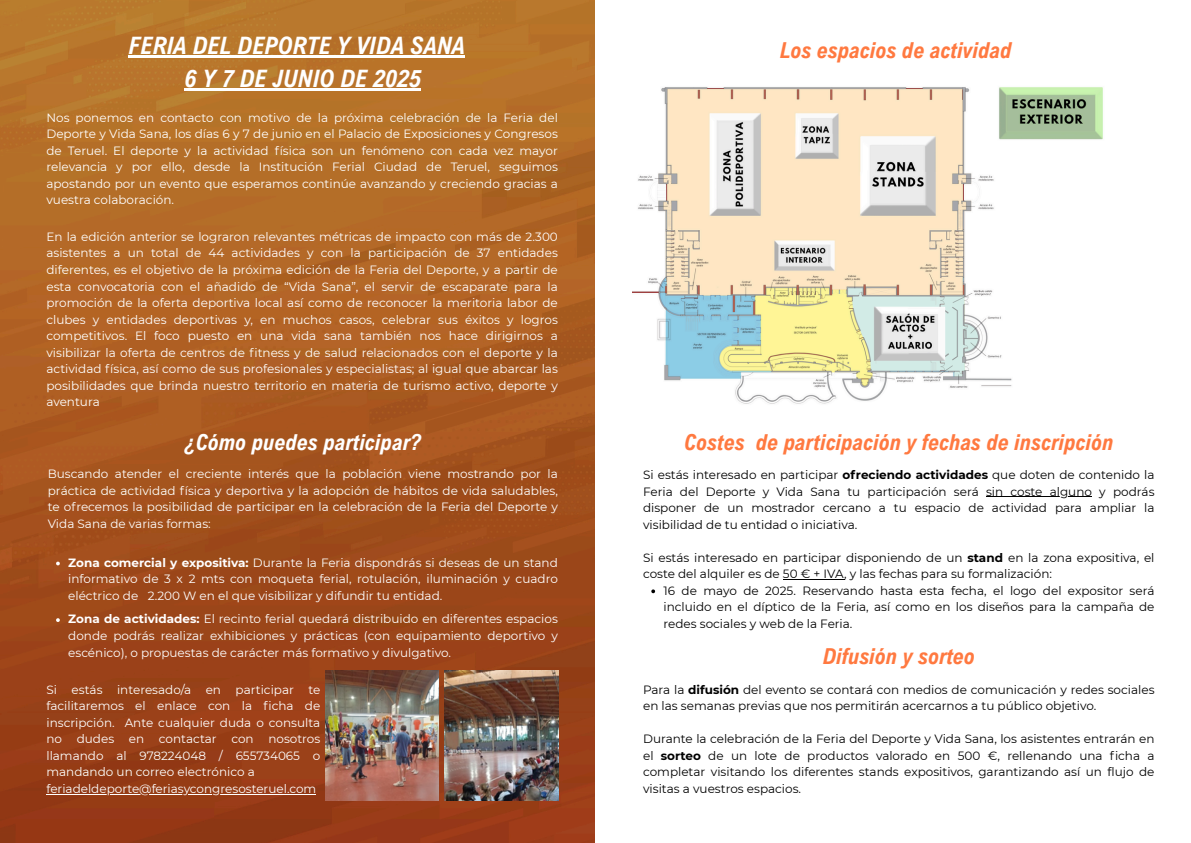
<style>
.page{position:relative;width:1191px;height:843px;background:#fff}
.page>*{position:absolute;margin:0;border:0;box-sizing:border-box;transform-origin:0 0}
.t1{font:italic 700 24px "Arial Nova Cond";color:#fff}
.t2{font:italic 700 22px "Arial Nova Cond";color:#ff7940}
.t3{font:italic 700 22px "Arial Nova Cond";color:#fff}
.t4{font:12px/16.5px "Montserrat";color:#fff;text-align:justify}
.t5{font:12px/16.5px "Montserrat";color:#000}
.s1{font-weight:700}
</style>
<div class="page">
<img style="left:0;top:0;width:595px;height:842px">
<img style="left:325px;top:670px;width:114px;height:129px">
<img style="left:444px;top:670px;width:114px;height:129px">
<img style="left:632px;top:87px;width:471px;height:317px">
<hr style="left:129px;top:56px;width:336px;height:2px;background:#fff">
<hr style="left:184px;top:89px;width:237px;height:2px;background:#fff">
<hr style="left:985px;top:496px;width:106px;height:1px;background:#000">
<hr style="left:782px;top:578px;width:62px;height:1px;background:#000">
<svg style="left:651px;top:589px;width:4px;height:4px"></svg>
<svg style="left:56px;top:561px;width:4px;height:4px"></svg>
<svg style="left:56px;top:618px;width:4px;height:3px"></svg>
<hr style="left:46px;top:793px;width:270px;height:1px;background:#fff">
<p class="t1" style="left:129px;top:31px;width:338px">FERIA DEL DEPORTE Y VIDA SANA</p>
<h2 class="t2" style="left:779px;top:36px;width:233px">Los espacios de actividad</h2>
<p class="t1" style="left:184px;top:64px;width:238px">6 Y 7 DE JUNIO DE 2025</p>
<p class="t4" style="left:46px;top:109px;width:513px">Nos ponemos en contacto con motivo de la próxima celebración de la Feria del Deporte y Vida Sana, los días 6 y 7 de junio en el Palacio de Exposiciones y Congresos de Teruel. El deporte y la actividad física son un fenómeno con cada vez mayor relevancia y por ello, desde la Institución Ferial Ciudad de Teruel, seguimos apostando por un evento que esperamos continúe avanzando y creciendo gracias a vuestra colaboración.</p>
<p class="t4" style="left:46px;top:228px;width:513px">En la edición anterior se lograron relevantes métricas de impacto con más de 2.300 asistentes a un total de 44 actividades y con la participación de 37 entidades diferentes, es el objetivo de la próxima edición de la Feria del Deporte, y a partir de esta convocatoria con el añadido de “Vida Sana”, el servir de escaparate para la promoción de la oferta deportiva local así como de reconocer la meritoria labor de clubes y entidades deportivas y, en muchos casos, celebrar sus éxitos y logros competitivos. El foco puesto en una vida sana también nos hace dirigirnos a visibilizar la oferta de centros de fitness y de salud relacionados con el deporte y la actividad física, así como de sus profesionales y especialistas; al igual que abarcar las posibilidades que brinda nuestro territorio en materia de turismo activo, deporte y aventura</p>
<p class="t3" style="left:185px;top:428px;width:237px">¿Cómo puedes participar?</p>
<h2 class="t4" style="left:48px;top:465px;width:511px">Buscando atender el creciente interés que la población viene mostrando por la práctica de actividad física y deportiva y la adopción de hábitos de vida saludables, te ofrecemos la posibilidad de participar en la celebración de la Feria del Deporte y Vida Sana de varias formas:</h2>
<p class="t4" style="left:68px;top:554px;width:491px"><span class="s1">Zona comercial y expositiva:</span> Durante la Feria dispondrás si deseas de un stand informativo de 3 x 2 mts con moqueta ferial, rotulación, iluminación y cuadro eléctrico de 2.200 W en el que visibilizar y difundir tu entidad.</p>
<h2 class="t4" style="left:68px;top:610px;width:491px"><span class="s1">Zona de actividades:</span> El recinto ferial quedará distribuido en diferentes espacios donde podrás realizar exhibiciones y prácticas (con equipamiento deportivo y escénico), o propuestas de carácter más formativo y divulgativo.</h2>
<p class="t4" style="left:46px;top:681px;width:275px">Si estás interesado/a en participar te facilitaremos el enlace con la ficha de inscripción. Ante cualquier duda o consulta no dudes en contactar con nosotros llamando al 978224048 / 655734065 o mandando un correo electrónico a</p>
<p class="t4" style="left:46px;top:780px;width:271px">feriadeldeporte@feriasycongresosteruel.com</p>
<p class="t2" style="left:684px;top:428px;width:430px">Costes de participación y fechas de inscripción</p>
<p class="t5" style="left:643px;top:466px;width:513px">Si estás interesado en participar <span class="s1">ofreciendo actividades</span> que doten de contenido la<br>Feria del Deporte y Vida Sana tu participación será</p>
<p class="t5" style="left:643px;top:483px;width:513px;text-align:justify;text-indent:343px">sin coste alguno y podrás disponer de un mostrador cercano a tu espacio de actividad para ampliar la visibilidad de tu entidad o iniciativa.</p>
<p class="t5" style="left:643px;top:549px;width:513px">Si estás interesado en participar disponiendo de un <span class="s1">stand</span> en la zona expositiva, el coste del alquiler es de 50 € + IVA, y las fechas para su formalización:</p>
<p class="t5" style="left:663px;top:582px;width:492px;text-align:justify">16 de mayo de 2025. Reservando hasta esta fecha, el logo del expositor será incluido en el díptico de la Feria, así como en los diseños para la campaña de redes sociales y web de la Feria.</p>
<p class="t2" style="left:822px;top:642px;width:154px">Difusión y sorteo</p>
<p class="t5" style="left:643px;top:681px;width:513px">Para la <span class="s1">difusión</span> del evento se contará con medios de comunicación y redes sociales en las semanas previas que nos permitirán acercarnos a tu público objetivo.</p>
<h2 class="t5" style="left:643px;top:730px;width:513px;text-align:justify">Durante la celebración de la Feria del Deporte y Vida Sana, los asistentes entrarán en el <span class="s1">sorteo</span> de un lote de productos valorado en 500 €, rellenando una ficha a completar visitando los diferentes stands expositivos, garantizando así un flujo de visitas a vuestros espacios.</h2>
</div>
